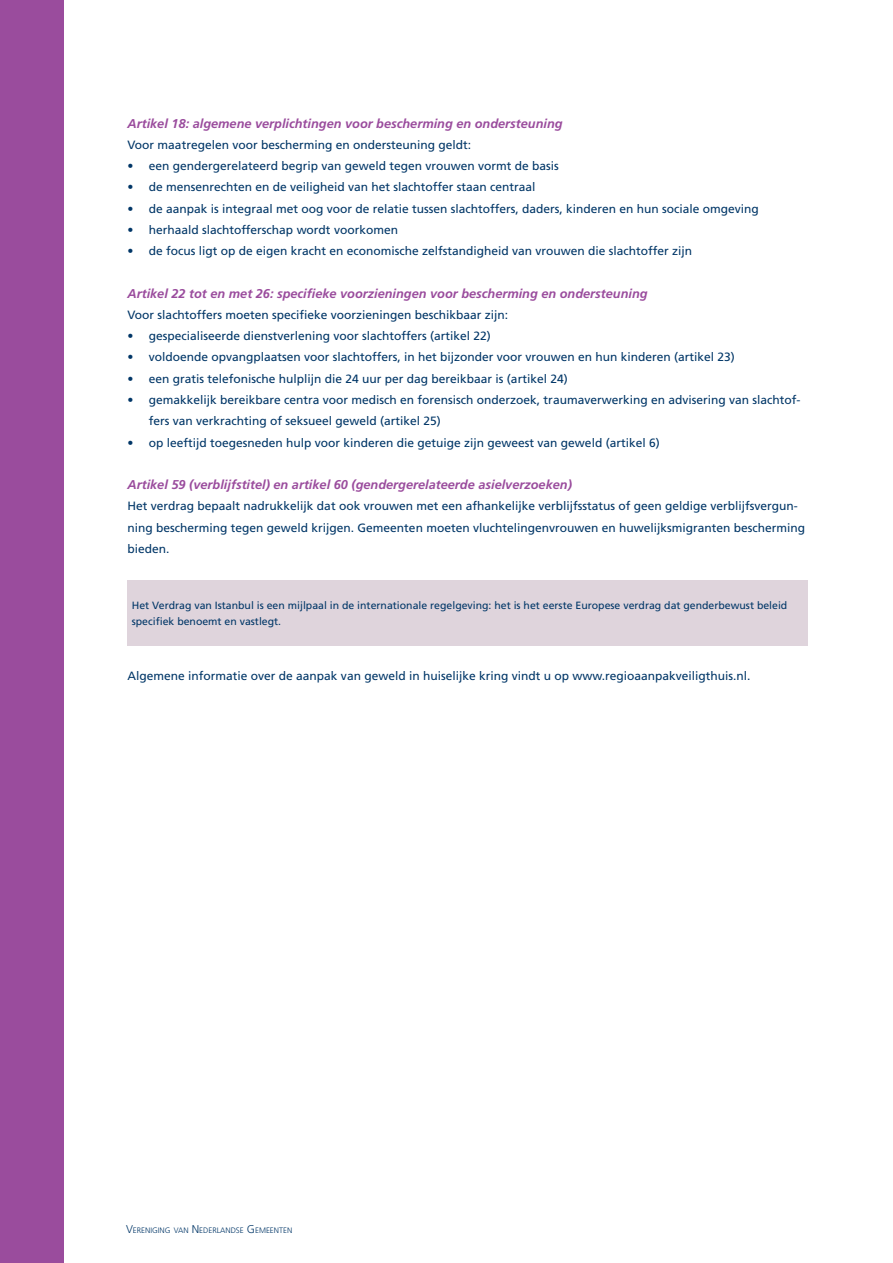
<style>
.page{position:relative;width:893px;height:1263px;background:#fff}
.page>*{position:absolute;margin:0;border:0;box-sizing:border-box;transform-origin:0 0}
.t1{font:italic 700 12.75px "Frutiger LT Std";color:#9a4c9d}
.t2{font:12px/21.3px "Frutiger LT Std";color:#003667}
.t3{font:10.5px/16.5px "Frutiger LT Std";color:#003667}
.t4{font:300 7.8px "Frutiger LT Std";color:#003667}
.s1{font-size:11.25px}
</style>
<div class="page">
<div style="left:0;top:0;width:64px;height:1263px;background:#9a4c9d"></div>
<div style="left:128px;top:580px;width:679px;height:66px;background:#dfd4dc"></div>
<p class="t1" style="left:128px;top:116px;width:437px">Artikel 18: algemene verplichtingen voor bescherming en ondersteuning</p>
<p class="t2" style="left:128px;top:134px;width:345px">Voor maatregelen voor bescherming en ondersteuning geldt:</p>
<p class="t2" style="left:128px;top:155px;width:433px">• een gendergerelateerd begrip van geweld tegen vrouwen vormt de basis</p>
<p class="t2" style="left:128px;top:177px;width:409px">• de mensenrechten en de veiligheid van het slachtoffer staan centraal</p>
<p class="t2" style="left:128px;top:198px;width:633px">• de aanpak is integraal met oog voor de relatie tussen slachtoffers, daders, kinderen en hun sociale omgeving</p>
<p class="t2" style="left:128px;top:219px;width:272px">• herhaald slachtofferschap wordt voorkomen</p>
<p class="t2" style="left:128px;top:240px;width:566px">• de focus ligt op de eigen kracht en economische zelfstandigheid van vrouwen die slachtoffer zijn</p>
<p class="t1" style="left:128px;top:286px;width:522px">Artikel 22 tot en met 26: specifieke voorzieningen voor bescherming en ondersteuning</p>
<p class="t2" style="left:128px;top:304px;width:382px">Voor slachtoffers moeten specifieke voorzieningen beschikbaar zijn:</p>
<p class="t2" style="left:128px;top:325px;width:365px">• gespecialiseerde dienstverlening voor slachtoffers (artikel 22)</p>
<p class="t2" style="left:128px;top:347px;width:609px">• voldoende opvangplaatsen voor slachtoffers, in het bijzonder voor vrouwen en hun kinderen (artikel 23)</p>
<p class="t2" style="left:128px;top:368px;width:442px">• een gratis telefonische hulplijn die 24 uur per dag bereikbaar is (artikel 24)</p>
<p class="t2" style="left:149px;top:389px;width:653px;text-indent:-21px">• gemakkelijk bereikbare centra voor medisch en forensisch onderzoek, traumaverwerking en advisering van slachtof&shy;fers van verkrachting of seksueel geweld (artikel 25)</p>
<p class="t2" style="left:128px;top:432px;width:534px">• op leeftijd toegesneden hulp voor kinderen die getuige zijn geweest van geweld (artikel 6)</p>
<p class="t1" style="left:128px;top:477px;width:446px">Artikel 59 (verblijfstitel) en artikel 60 (gendergerelateerde asielverzoeken)</p>
<p class="t2" style="left:128px;top:495px;width:679px">Het verdrag bepaalt nadrukkelijk dat ook vrouwen met een afhankelijke verblijfsstatus of geen geldige verblijfsvergun&shy;ning bescherming tegen geweld krijgen. Gemeenten moeten vluchtelingenvrouwen en huwelijksmigranten bescherming bieden.</p>
<p class="t3" style="left:132px;top:597px;width:657px">Het Verdrag van Istanbul is een mijlpaal in de internationale regelgeving: het is het eerste Europese verdrag dat genderbewust beleid specifiek benoemt en vastlegt.</p>
<p class="t2" style="left:128px;top:666px;width:624px">Algemene informatie over de aanpak van geweld in huiselijke kring vindt u op www.regioaanpakveiligthuis.nl.</p>
<p class="t4" style="left:126px;top:1226px;width:168px"><span class="s1">V</span>ERENIGING VAN <span class="s1">N</span> EDERLANDSE <span class="s1">G</span> EMEENTEN</p>
</div>
